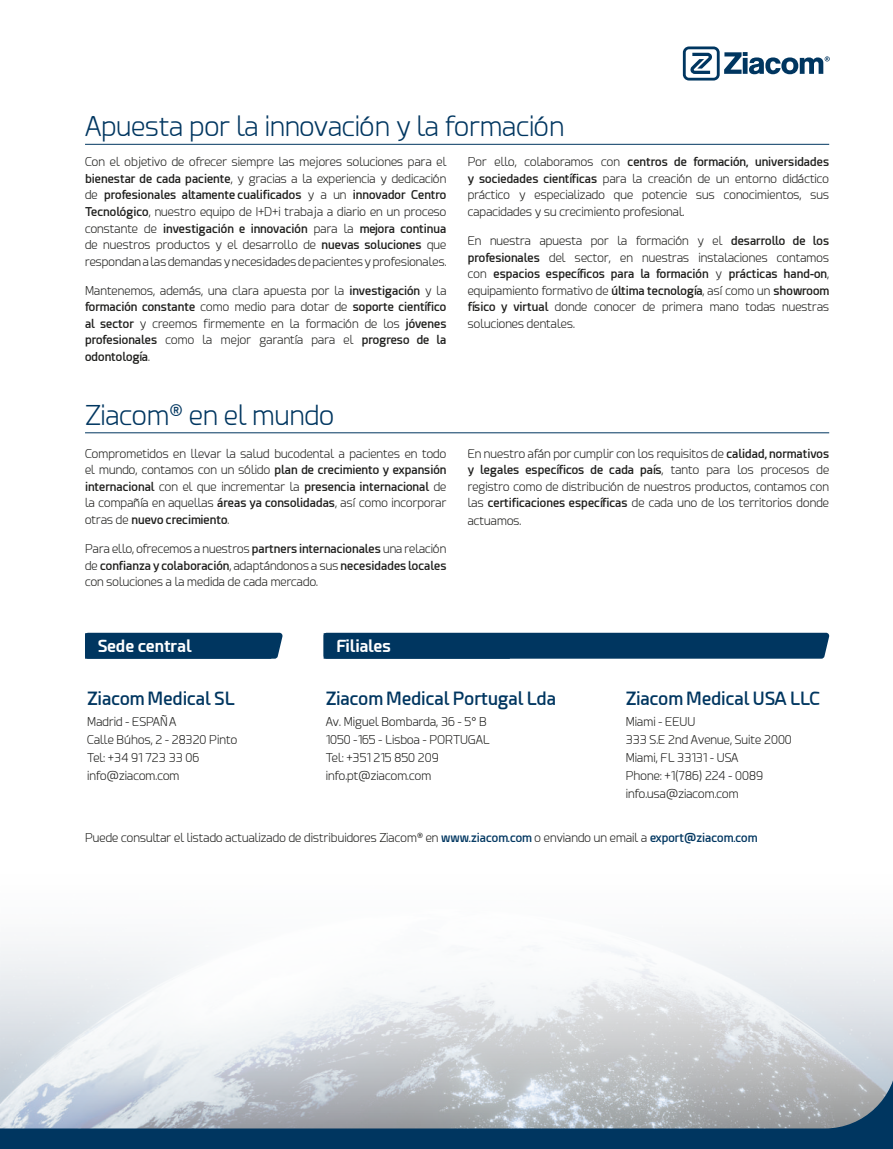
<style>
.page{position:relative;width:893px;height:1149px;background:#fff}
.page>*{position:absolute;margin:0;border:0;box-sizing:border-box;transform-origin:0 0}
.t1{font:300 27px "Esphimere";color:#003660}
.t2{font:600 18px "Esphimere";color:#003660}
.t3{font:700 16.5px "Esphimere";color:#fff}
.t4{font:300 12px/16.5px "Esphimere";color:#1d1d1b;text-align:justify}
.s1{font-weight:600}
.s2{font-weight:600;color:#003660}
</style>
<div class="page">
<svg style="left:683px;top:46px;width:147px;height:34px"></svg>
<img style="left:0;top:941px;width:893px;height:118px">
<hr style="left:85px;top:144px;width:744px;height:1px;background:#003660">
<svg style="left:0;top:1059px;width:893px;height:89px;background:#92a2af"></svg>
<hr style="left:85px;top:432px;width:744px;height:1px;background:#003660">
<div style="left:326px;top:632px;width:504px;height:26px;background:#003660"></div>
<svg style="left:87px;top:632px;width:196px;height:26px"></svg>
<div style="left:324px;top:633px;width:186px;height:25px;background:#003660"></div>
<div style="left:85px;top:633px;width:186px;height:25px;background:#003660"></div>
<h1 class="t1" style="left:85px;top:111px;width:481px">Apuesta por la innovación y la formación</h1>
<p class="t4" style="left:85px;top:154px;width:363px">Con el objetivo de ofrecer siempre las mejores soluciones para el <span class="s1">bienestar de cada paciente</span>, y gracias a la experiencia y dedicación de <span class="s1">profesionales altamente cualificados</span> y a un <span class="s1">innovador Centro Tecnológico</span>, nuestro equipo de I+D+i trabaja a diario en un proceso constante de <span class="s1">investigación e innovación</span> para la <span class="s1">mejora continua </span>de nuestros productos y el desarrollo de <span class="s1">nuevas soluciones</span> que respondan a las demandas y necesidades de pacientes y profesionales.</p>
<p class="t4" style="left:85px;top:282px;width:363px">Mantenemos, además, una clara apuesta por la <span class="s1">investigación</span> y la <span class="s1">formación constante</span> como medio para dotar de <span class="s1">soporte científico al sector</span> y creemos firmemente en la formación de los <span class="s1">jóvenes profesionales</span> como la mejor garantía para el <span class="s1">progreso de la odontología</span>.</p>
<h1 class="t1" style="left:85px;top:399px;width:251px">Ziacom<sup>®</sup> en el mundo</h1>
<p class="t4" style="left:85px;top:445px;width:363px">Comprometidos en llevar la salud bucodental a pacientes en todo el mundo, contamos con un sólido <span class="s1">plan de crecimiento y expansión internacional</span> con el que incrementar la <span class="s1">presencia internacional</span> de la compañía en aquellas <span class="s1">áreas ya consolidadas</span>, así como incorporar otras de <span class="s1">nuevo crecimiento</span>.</p>
<p class="t4" style="left:85px;top:540px;width:363px">Para ello, ofrecemos a nuestros <span class="s1">partners internacionales</span> una relación de <span class="s1">confianza y colaboración</span>, adaptándonos a sus <span class="s1">necesidades locales </span>con soluciones a la medida de cada mercado.</p>
<p class="t4" style="left:468px;top:154px;width:363px">Por ello, colaboramos con <span class="s1">centros de formación, universidades y sociedades científicas</span> para la creación de un entorno didáctico práctico y especializado que potencie sus conocimientos, sus capacidades y su crecimiento profesional.</p>
<p class="t4" style="left:468px;top:233px;width:363px">En nuestra apuesta por la formación y el <span class="s1">desarrollo de los profesionales</span> del sector, en nuestras instalaciones contamos con <span class="s1">espacios específicos para la formación</span> y <span class="s1">prácticas hand-on</span>, equipamiento formativo de <span class="s1">última tecnología</span>, así como un <span class="s1">showroom físico y virtual</span> donde conocer de primera mano todas nuestras soluciones dentales.</p>
<p class="t4" style="left:468px;top:445px;width:363px">En nuestro afán por cumplir con los requisitos de <span class="s1">calidad, normativos y legales específicos de cada país</span>, tanto para los procesos de registro como de distribución de nuestros productos, contamos con las <span class="s1">certificaciones específicas</span> de cada uno de los territorios donde</p>
<p class="t4" style="left:468px;top:512px;width:55px">actuamos.</p>
<h3 class="t3" style="left:98px;top:636px;width:95px">Sede central</h3>
<h3 class="t3" style="left:336px;top:636px;width:56px">Filiales</h3>
<h2 class="t2" style="left:326px;top:686px;width:232px">Ziacom Medical Portugal Lda</h2>
<p class="t4" style="left:326px;top:712px;width:166px;line-height:18px;text-align:left">Av. Miguel Bombarda, 36 - 5° B<br>1050 -165 - Lisboa - PORTUGAL<br>Tel: +351 215 850 209 info.pt@ziacom.com</p>
<h2 class="t2" style="left:87px;top:686px;width:149px">Ziacom Medical SL</h2>
<p class="t4" style="left:87px;top:712px;width:152px;line-height:18px;text-align:left">Madrid - ESPAÑA<br>Calle Búhos, 2 - 28320 Pinto<br>Tel: +34 91 723 33 06 info@ziacom.com</p>
<h2 class="t2" style="left:626px;top:686px;width:196px">Ziacom Medical USA LLC</h2>
<p class="t4" style="left:626px;top:712px;width:168px;line-height:18px;text-align:left">Miami - EEUU<br>333 S.E 2nd Avenue, Suite 2000<br>Miami, FL 33131 - USA<br>Phone: +1(786) 224 - 0089 info.usa@ziacom.com</p>
<p class="t4" style="left:85px;top:829px;width:674px">Puede consultar el listado actualizado de distribuidores Ziacom<sup>®</sup> en <span class="s2">www.ziacom.com</span> o enviando un email a <span class="s2">export@ziacom.com</span></p>
</div>
